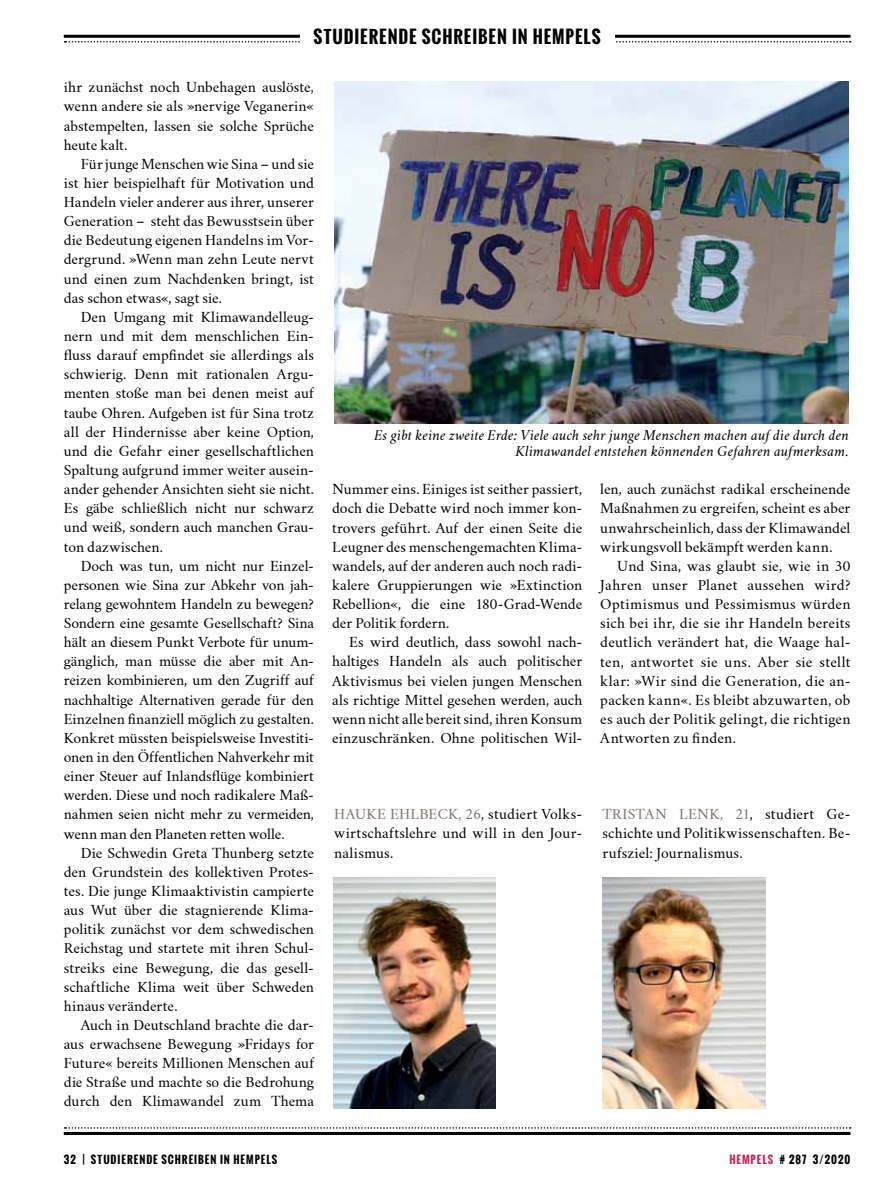
<style>
.page{position:relative;width:893px;height:1191px;background:#fff}
.page>*{position:absolute;margin:0;border:0;box-sizing:border-box;transform-origin:0 0}
.t1{font:700 17.25px "Oswald";letter-spacing:.06em;color:#000}
.t2{font:13.5px/19.2px "Crimson Text";letter-spacing:.005em;color:#000;text-align:justify}
.t3{font:italic 13.5px/15.8px "Crimson Text";letter-spacing:.015em;color:#000;text-align:right}
.t4{font:13.5px "Crimson Text";letter-spacing:.025em;color:#7f7370}
.t5{font:700 10.5px "Oswald";letter-spacing:.1em;color:#000}
.s1{color:#7f7370}
.s2{color:#c82258}
</style>
<div class="page">
<hr style="left:64px;top:1132px;width:786px;height:3px;background:#000">
<svg style="left:65px;top:1127px;width:786px;height:1px"></svg>
<hr style="left:64px;top:35px;width:786px;height:3px;background:#000">
<svg style="left:65px;top:41px;width:786px;height:2px"></svg>
<div style="left:300px;top:23px;width:314px;height:21px;background:#fff"></div>
<img style="left:334px;top:82px;width:515px;height:342px">
<img style="left:333px;top:877px;width:163px;height:231px">
<img style="left:602px;top:877px;width:163px;height:231px">
<p class="t1" style="left:314px;top:23px;width:279px">STUDIERENDE SCHREIBEN IN HEMPELS</p>
<p class="t2" style="left:64px;top:78px;width:252px">ihr zunächst noch Unbehagen auslöste, wenn andere sie als »nervige Veganerin« abstempelten, lassen sie solche Sprüche heute kalt.</p>
<p class="t2" style="left:64px;top:154px;width:252px;text-indent:17px">Für junge Menschen wie Sina – und sie ist hier beispielhaft für Motivation und Handeln vieler anderer aus ihrer, unserer Generation – steht das Bewusstsein über die Bedeutung eigenen Handelns im Vor&shy;dergrund. »Wenn man zehn Leute nervt und einen zum Nachdenken bringt, ist das schon etwas«, sagt sie.</p>
<p class="t2" style="left:64px;top:307px;width:252px;text-indent:17px">Den Umgang mit Klimawandelleug&shy;nern und mit dem menschlichen Ein&shy;fluss darauf empfindet sie allerdings als schwierig. Denn mit rationalen Argu&shy;menten stoße man bei denen meist auf taube Ohren. Aufgeben ist für Sina trotz all der Hindernisse aber keine Option, und die Gefahr einer gesellschaftlichen Spaltung aufgrund immer weiter ausein&shy;ander gehender Ansichten sieht sie nicht.<br>Es gäbe schließlich nicht nur schwarz und weiß, sondern auch manchen Grau&shy;ton dazwischen.</p>
<p class="t2" style="left:64px;top:556px;width:252px;text-indent:17px">Doch was tun, um nicht nur Einzel&shy;personen wie Sina zur Abkehr von jah&shy;relang gewohntem Handeln zu bewegen?<br>Sondern eine gesamte Gesellschaft? Sina hält an diesem Punkt Verbote für unum&shy;gänglich, man müsse die aber mit An&shy;reizen kombinieren, um den Zugriff auf nachhaltige Alternativen gerade für den Einzelnen finanziell möglich zu gestalten.<br>Konkret müssten beispielsweise Investiti&shy;onen in den Öffentlichen Nahverkehr mit einer Steuer auf Inlandsflüge kombiniert werden. Diese und noch radikalere Maß&shy;nahmen seien nicht mehr zu vermeiden, wenn man den Planeten retten wolle.</p>
<p class="t2" style="left:64px;top:843px;width:252px;text-indent:17px">Die Schwedin Greta Thunberg setzte den Grundstein des kollektiven Protes&shy;tes. Die junge Klimaaktivistin campierte aus Wut über die stagnierende Klima&shy;politik zunächst vor dem schwedischen Reichstag und startete mit ihren Schul&shy;streiks eine Bewegung, die das gesell&shy;schaftliche Klima weit über Schweden hinaus veränderte.</p>
<p class="t2" style="left:64px;top:1015px;width:252px;text-indent:17px">Auch in Deutschland brachte die dar&shy;aus erwachsene Bewegung »Fridays for Future« bereits Millionen Menschen auf die Straße und machte so die Bedrohung durch den Klimawandel zum Thema</p>
<p class="t3" style="left:374px;top:427px;width:476px">Es gibt keine zweite Erde: Viele auch sehr junge Menschen machen auf die durch den<br>Klimawandel entstehen könnenden Gefahren aufmerksam.</p>
<p class="t2" style="left:332px;top:480px;width:252px">Nummer eins. Einiges ist seither passiert, doch die Debatte wird noch immer kon&shy;trovers geführt. Auf der einen Seite die Leugner des menschengemachten Klima&shy;wandels, auf der anderen auch noch radi&shy;kalere Gruppierungen wie »Extinction Rebellion«, die eine 180-Grad-Wende der Politik fordern.</p>
<p class="t2" style="left:332px;top:633px;width:252px;text-indent:17px">Es wird deutlich, dass sowohl nach&shy;haltiges Handeln als auch politischer Aktivismus bei vielen jungen Menschen als richtige Mittel gesehen werden, auch wenn nicht alle bereit sind, ihren Konsum einzuschränken. Ohne politischen Wil-</p>
<p class="t2" style="left:600px;top:480px;width:252px">len, auch zunächst radikal erscheinende Maßnahmen zu ergreifen, scheint es aber unwahrscheinlich, dass der Klimawandel wirkungsvoll bekämpft werden kann.</p>
<p class="t2" style="left:600px;top:556px;width:252px;text-indent:17px">Und Sina, was glaubt sie, wie in 30<br>Jahren unser Planet aussehen wird?<br>Optimismus und Pessimismus würden sich bei ihr, die sie ihr Handeln bereits deutlich verändert hat, die Waage hal&shy;ten, antwortet sie uns. Aber sie stellt klar: »Wir sind die Generation, die an&shy;packen kann«. Es bleibt abzuwarten, ob es auch der Politik gelingt, die richtigen Antworten zu finden.</p>
<p class="t2" style="left:334px;top:805px;width:250px;text-indent:124px"><span class="s1">, 26</span>, studiert Volks&shy;wirtschaftslehre und will in den Jour&shy;nalismus.</p>
<p class="t4" style="left:334px;top:806px;width:23px">Hauke</p>
<p class="t4" style="left:390px;top:806px;width:20px">Ehlbeck</p>
<p class="t2" style="left:602px;top:805px;width:250px;text-indent:118px"><span class="s1">, 21</span>, studiert Ge&shy;schichte und Politikwissenschaften. Be&shy;rufsziel: Journalismus.</p>
<p class="t4" style="left:602px;top:806px;width:20px">Tristan</p>
<p class="t4" style="left:679px;top:806px;width:21px">Lenk</p>
<p class="t5" style="left:64px;top:1151px;width:209px">32 | STUDIERENDE SCHREIBEN IN HEMPELS</p>
<p class="t5" style="left:729px;top:1151px;width:122px"><span class="s2">HEMPELS</span> # 287 3/2020</p>
</div>
